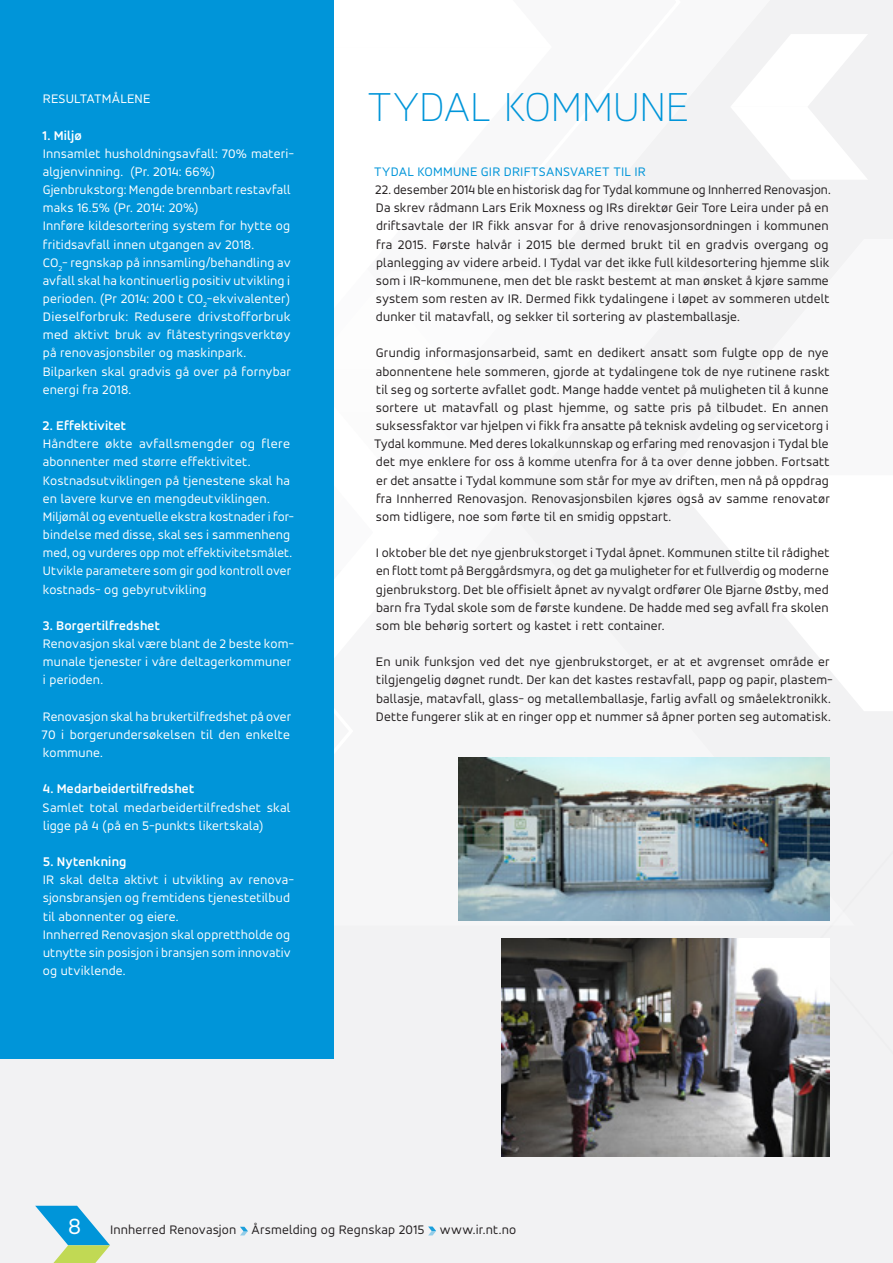
<style>
.page{position:relative;width:893px;height:1263px;background:#f2f2f3}
.page>*{position:absolute;margin:0;border:0;box-sizing:border-box;transform-origin:0 0}
.t1{font:100 45px "Accord Alternate";letter-spacing:-.005em;color:#0095d9}
.t2{font:13.5px/18.1px "Accord Alternate";letter-spacing:.01em;color:#231f20}
.t3{font:13.5px/18.1px "Accord Alternate";letter-spacing:.01em;color:#fff}
.t4{font:700 13.5px "Accord Alternate";letter-spacing:.01em;color:#fff}
.t5{font:13.5px "Accord Alternate";letter-spacing:.015em;color:#0095d9}
.s1{font-size:24px;color:#fff}
</style>
<div class="page">
<svg style="left:807px;top:938px;width:23px;height:122px"></svg>
<svg style="left:731px;top:34px;width:136px;height:145px"></svg>
<svg style="left:668px;top:475px;width:225px;height:236px;fill:#fff"></svg>
<svg style="left:333px;top:369px;width:106px;height:512px"></svg>
<svg style="left:333px;top:0;width:347px;height:369px"></svg>
<div style="left:0;top:0;width:333px;height:1059px;background:#0095d9"></div>
<img style="left:458px;top:757px;width:371px;height:163px">
<img style="left:501px;top:939px;width:328px;height:217px">
<svg style="left:35px;top:1206px;width:75px;height:57px"></svg>
<svg style="left:240px;top:1227px;width:8px;height:8px"></svg>
<svg style="left:428px;top:1226px;width:8px;height:9px"></svg>
<p class="t3" style="left:43px;top:89px;width:109px">RESULTATMÅLENE</p>
<p class="t4" style="left:43px;top:127px;width:41px">1. Miljø</p>
<p class="t3" style="left:43px;top:144px;width:253px">Innsamlet husholdningsavfall: 70% materi&shy;algjenvinning. (Pr. 2014: 66%)<br>Gjenbrukstorg: Mengde brennbart restavfall maks 16.5% (Pr. 2014: 20%)<br>Innføre kildesortering system for hytte og fritidsavfall innen utgangen av 2018.<br>CO<sub>2</sub>- regnskap på innsamling/behandling av avfall skal ha kontinuerlig positiv utvikling i perioden. (Pr 2014: 200 t CO<sub>2</sub>-ekvivalenter)<br>Dieselforbruk: Redusere drivstofforbruk med aktivt bruk av flåtestyringsverktøy på renovasjonsbiler og maskinpark.<br>Bilparken skal gradvis gå over på fornybar energi fra 2018.</p>
<p class="t4" style="left:43px;top:417px;width:85px">2. Effektivitet</p>
<p class="t3" style="left:43px;top:435px;width:253px">Håndtere økte avfallsmengder og flere abonnenter med større effektivitet.<br>Kostnadsutviklingen på tjenestene skal ha en lavere kurve en mengdeutviklingen.<br>Miljømål og eventuelle ekstra kostnader i for&shy;bindelse med disse, skal ses i sammenheng med, og vurderes opp mot effektivitetsmålet.<br>Utvikle parametere som gir god kontroll over kostnads- og gebyrutvikling</p>
<p class="t4" style="left:43px;top:617px;width:119px">3. Borgertilfredshet</p>
<p class="t3" style="left:43px;top:634px;width:252px">Renovasjon skal være blant de 2 beste kom&shy;munale tjenester i våre deltagerkommuner i perioden.</p>
<p class="t3" style="left:41px;top:707px;width:251px;text-align:justify">Renovasjon skal ha brukertilfredshet på over 70 i borgerundersøkelsen til den enkelte kommune.</p>
<p class="t4" style="left:43px;top:781px;width:153px">4. Medarbeidertilfredshet</p>
<p class="t3" style="left:43px;top:798px;width:249px">Samlet total medarbeidertilfredshet skal ligge på 4 (på en 5-punkts likertskala)</p>
<p class="t4" style="left:43px;top:853px;width:85px">5. Nytenkning</p>
<p class="t3" style="left:43px;top:870px;width:252px">IR skal delta aktivt i utvikling av renova&shy;sjonsbransjen og fremtidens tjenestetilbud til abonnenter og eiere.<br>Innherred Renovasjon skal opprettholde og utnytte sin posisjon i bransjen som innovativ og utviklende.</p>
<h1 class="t1" style="left:368px;top:80px;width:323px">TYDAL KOMMUNE</h1>
<p class="t5" style="left:374px;top:163px;width:273px">TYDAL KOMMUNE GIR DRIFTSANSVARET TIL IR</p>
<p class="t2" style="left:375px;top:180px;width:457px">22. desember 2014 ble en historisk dag for Tydal kommune og Innherred Renovasjon.<br>Da skrev rådmann Lars Erik Moxness og IRs direktør Geir Tore Leira under på en driftsavtale der IR fikk ansvar for å drive renovasjonsordningen i kommunen fra 2015. Første halvår i 2015 ble dermed brukt til en gradvis overgang og planlegging av videre arbeid. I Tydal var det ikke full kildesortering hjemme slik som i IR-kommunene, men det ble raskt bestemt at man ønsket å kjøre samme system som resten av IR. Dermed fikk tydalingene i løpet av sommeren utdelt dunker til matavfall, og sekker til sortering av plastemballasje.</p>
<p class="t2" style="left:374px;top:344px;width:457px;text-align:justify">Grundig informasjonsarbeid, samt en dedikert ansatt som fulgte opp de nye abonnentene hele sommeren, gjorde at tydalingene tok de nye rutinene raskt til seg og sorterte avfallet godt. Mange hadde ventet på muligheten til å kunne sortere ut matavfall og plast hjemme, og satte pris på tilbudet. En annen suksessfaktor var hjelpen vi fikk fra ansatte på teknisk avdeling og servicetorg i Tydal kommune. Med deres lokalkunnskap og erfaring med renovasjon i Tydal ble det mye enklere for oss å komme utenfra for å ta over denne jobben. Fortsatt er det ansatte i Tydal kommune som står for mye av driften, men nå på oppdrag fra Innherred Renovasjon. Renovasjonsbilen kjøres også av samme renovatør som tidligere, noe som førte til en smidig oppstart.</p>
<p class="t2" style="left:376px;top:543px;width:455px;text-align:justify">I oktober ble det nye gjenbrukstorget i Tydal åpnet. Kommunen stilte til rådighet en flott tomt på Berggårdsmyra, og det ga muligheter for et fullverdig og moderne gjenbrukstorg. Det ble offisielt åpnet av nyvalgt ordfører Ole Bjarne Østby, med barn fra Tydal skole som de første kundene. De hadde med seg avfall fra skolen som ble behørig sortert og kastet i rett container.</p>
<p class="t2" style="left:376px;top:652px;width:458px">En unik funksjon ved det nye gjenbrukstorget, er at et avgrenset område er tilgjengelig døgnet rundt. Der kan det kastes restavfall, papp og papir, plastem&shy;ballasje, matavfall, glass- og metallemballasje, farlig avfall og småelektronikk.<br>Dette fungerer slik at en ringer opp et nummer så åpner porten seg automatisk.</p>
<p class="t2" style="left:68px;top:1221px;width:450px"><span class="s1">8</span> Innherred Renovasjon Årsmelding og Regnskap 2015 www.ir.nt.no</p>
</div>
